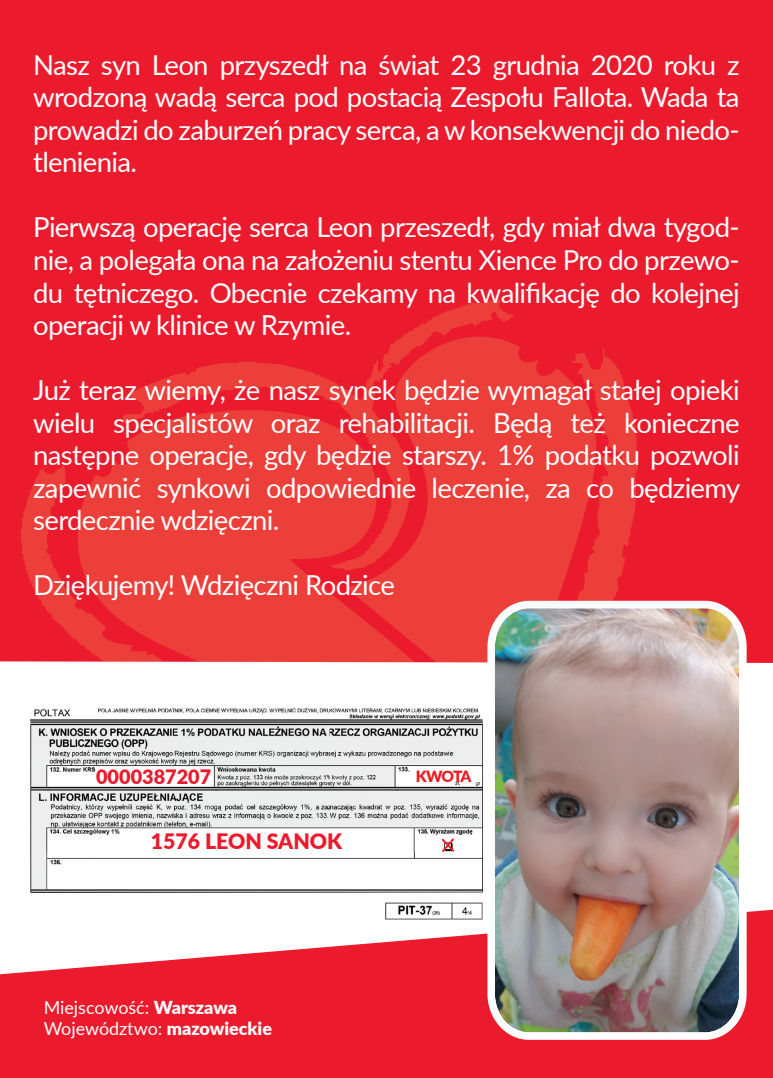
<style>
.page{position:relative;width:773px;height:1078px;background:#fff}
.page>*{position:absolute;margin:0;border:0;box-sizing:border-box;transform-origin:0 0}
.t1{font:27.5px/32.5px "Lato";letter-spacing:-.025em;color:#fff;text-align:justify}
.t2{font:900 21.25px "Lato";color:#eb1b2d}
.t3{font:900 19.75px "Lato";color:#eb1b2d}
.t4{font:18px/21.5px "Lato";color:#fff}
.t5{font:900 15.5px "Lato";letter-spacing:-.07em;color:#ee1d23}
.s1{font-weight:900}
</style>
<div class="page">
<div style="left:0;top:0;width:772px;height:785px;background:#eb1b2d"></div>
<svg style="left:21px;top:299px;width:616px;height:362px;fill:#eb3d39"></svg>
<svg style="left:78px;top:410px;width:337px;height:251px;fill:#ec3f3a"></svg>
<div style="left:0;top:661px;width:772px;height:124px;background:#fff"></div>
<svg style="left:0;top:909px;width:772px;height:168px;fill:#eb1b2d"></svg>
<img style="left:487px;top:600px;width:259px;height:439px">
<img style="left:18px;top:704px;width:484px;height:221px">
<svg style="left:441px;top:838px;width:13px;height:14px"></svg>
<p class="t1" style="left:33px;top:47px;width:708px">Nasz syn Leon przyszedł na świat 23 grudnia 2020 roku z wrodzoną wadą serca pod postacią Zespołu Fallota. Wada ta prowadzi do zaburzeń pracy serca, a w konsekwencji do niedo&shy;tlenienia.</p>
<p class="t1" style="left:33px;top:210px;width:708px">Pierwszą operację serca Leon przeszedł, gdy miał dwa tygod&shy;nie, a polegała ona na założeniu stentu Xience Pro do przewo&shy;du tętniczego. Obecnie czekamy na kwalifikację do kolejnej operacji w klinice w Rzymie.</p>
<p class="t1" style="left:33px;top:372px;width:708px">Już teraz wiemy, że nasz synek będzie wymagał stałej opieki wielu specjalistów oraz rehabilitacji. Będą też konieczne następne operacje, gdy będzie starszy. 1% podatku pozwoli zapewnić synkowi odpowiednie leczenie, za co będziemy serdecznie wdzięczni.</p>
<p class="t1" style="left:33px;top:567px;width:363px">Dziękujemy! Wdzięczni Rodzice</p>
<p class="t3" style="left:96px;top:761px;width:117px">0000387207</p>
<p class="t5" style="left:416px;top:764px;width:57px">KWOTA</p>
<p class="t2" style="left:151px;top:825px;width:193px">1576 LEON SANOK</p>
<p class="t4" style="left:44px;top:995px;width:230px">Miejscowość: <span class="s1">Warszawa<br></span>Województwo: <span class="s1">mazowieckie</span></p>
</div>
